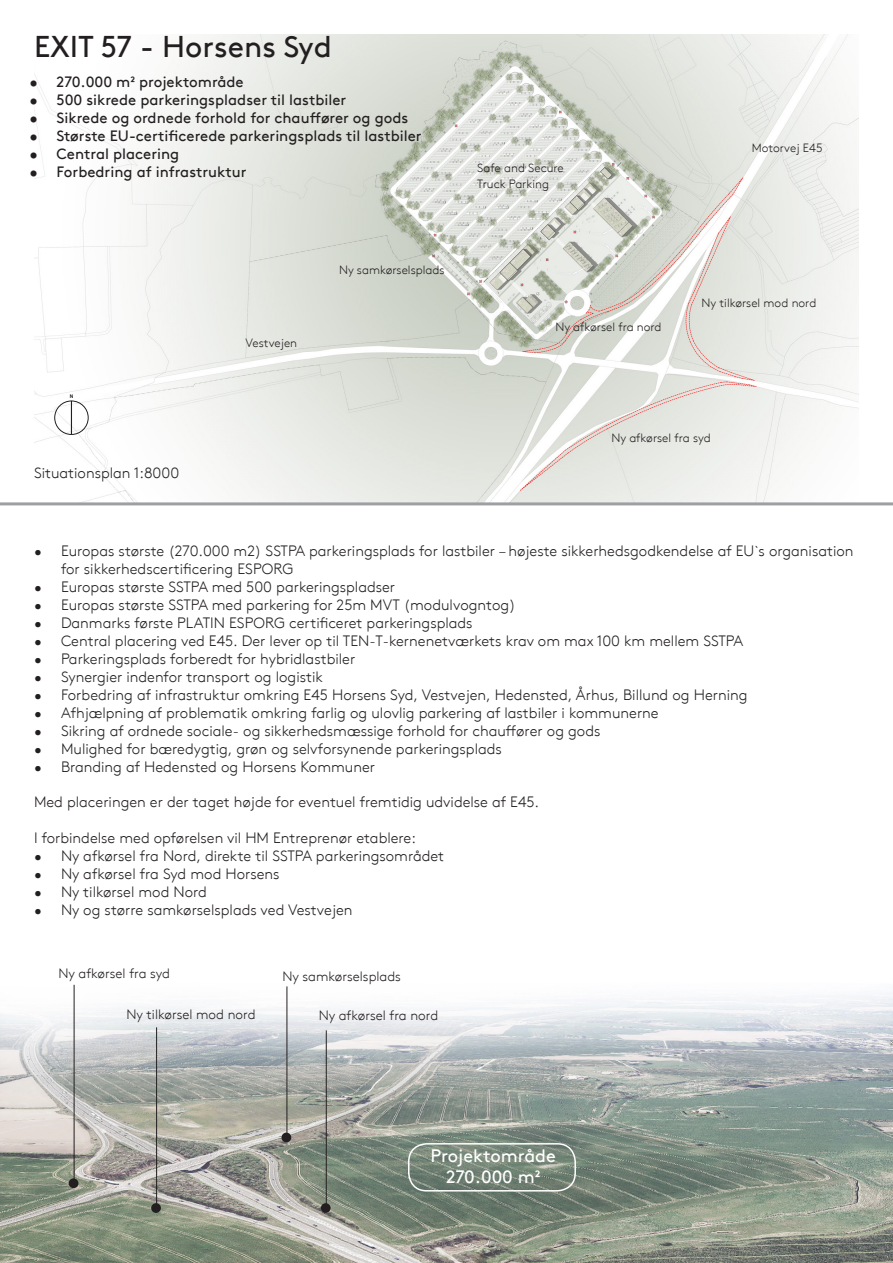
<style>
.page{position:relative;width:893px;height:1263px;background:#fff}
.page>*{position:absolute;margin:0;border:0;box-sizing:border-box;transform-origin:0 0}
.t1{font:30px "Brown TT";color:#231f20}
.t2{font:18px "Brown TT";color:#fff}
.t3{font:300 15px/18px "Brown TT";color:#231f20}
.t4{font:15px "Brown TT";color:#231f20}
.t5{font:300 13.5px "Brown TT";color:#231f20}
.t6{font:300 12px "Brown TT";color:#231f20}
.t7{font:700 5.1px "Arial";color:#231f20}
</style>
<div class="page">
<img style="left:0;top:984px;width:893px;height:279px">
<img style="left:34px;top:34px;width:825px;height:468px">
<div style="left:408px;top:1143px;width:168px;height:48px;border:2px solid #fff;border-radius:18px"></div>
<div style="left:281px;top:1132px;width:10px;height:10px;background:#231f20;border-radius:50%"></div>
<div style="left:321px;top:1203px;width:10px;height:10px;background:#231f20;border-radius:50%"></div>
<div style="left:151px;top:1203px;width:10px;height:10px;background:#231f20;border-radius:50%"></div>
<div style="left:69px;top:1178px;width:9px;height:10px;background:#231f20;border-radius:50%"></div>
<hr style="left:0;top:502px;width:893px;height:3px;background:#9d9fa2">
<div style="left:55px;top:401px;width:33px;height:34px;border:1px solid #231f20;border-radius:50%"></div>
<hr style="left:71px;top:401px;width:1px;height:34px;background:#231f20">
<hr style="left:287px;top:986px;width:1px;height:150px;background:#231f20">
<hr style="left:326px;top:1030px;width:1px;height:177px;background:#231f20">
<hr style="left:156px;top:1027px;width:1px;height:180px;background:#231f20">
<hr style="left:74px;top:985px;width:1px;height:197px;background:#231f20">
<h1 class="t1" style="left:34px;top:29px;width:299px">EXIT 57 - Horsens Syd</h1>
<p class="t4" style="left:30px;top:73px;width:216px">• 270.000 m² projektområde</p>
<p class="t4" style="left:30px;top:91px;width:318px">• 500 sikrede parkeringspladser til lastbiler</p>
<p class="t4" style="left:30px;top:109px;width:380px">• Sikrede og ordnede forhold for chauffører og gods</p>
<p class="t4" style="left:30px;top:127px;width:394px">• Største EU-certificerede parkeringsplads til lastbiler</p>
<p class="t4" style="left:30px;top:145px;width:151px">• Central placering</p>
<p class="t4" style="left:30px;top:163px;width:219px">• Forbedring af infrastruktur</p>
<p class="t7" style="left:70px;top:392px;width:5px">N</p>
<p class="t3" style="left:34px;top:464px;width:147px">Situationsplan 1:8000</p>
<p class="t6" style="left:246px;top:336px;width:53px">Vestvejen</p>
<p class="t6" style="left:339px;top:264px;width:107px">Ny samkørselsplads</p>
<p class="t6" style="left:477px;top:161px;width:88px">Safe and Secure</p>
<p class="t6" style="left:477px;top:178px;width:73px">Truck Parking</p>
<p class="t6" style="left:752px;top:141px;width:72px">Motorvej E45</p>
<p class="t6" style="left:555px;top:320px;width:108px">Ny afkørsel fra nord</p>
<p class="t6" style="left:702px;top:296px;width:116px">Ny tilkørsel mod nord</p>
<p class="t6" style="left:611px;top:431px;width:101px">Ny afkørsel fra syd</p>
<p class="t3" style="left:61px;top:542px;width:794px;text-indent:-27px">• Europas største (270.000 m2) SSTPA parkeringsplads for lastbiler – højeste sikkerhedsgodkendelse af EU`s organisation for sikkerhedscertificering ESPORG</p>
<p class="t3" style="left:34px;top:578px;width:363px">• Europas største SSTPA med 500 parkeringspladser</p>
<p class="t3" style="left:34px;top:596px;width:483px">• Europas største SSTPA med parkering for 25m MVT (modulvogntog)</p>
<p class="t3" style="left:34px;top:614px;width:440px">• Danmarks første PLATIN ESPORG certificeret parkeringsplads</p>
<p class="t3" style="left:34px;top:632px;width:711px">• Central placering ved E45. Der lever op til TEN-T-kernenetværkets krav om max 100 km mellem SSTPA</p>
<p class="t3" style="left:34px;top:650px;width:323px">• Parkeringsplads forberedt for hybridlastbiler</p>
<p class="t3" style="left:34px;top:668px;width:290px">• Synergier indenfor transport og logistik</p>
<p class="t3" style="left:34px;top:686px;width:715px">• Forbedring af infrastruktur omkring E45 Horsens Syd, Vestvejen, Hedensted, Århus, Billund og Herning</p>
<p class="t3" style="left:34px;top:704px;width:626px">• Afhjælpning af problematik omkring farlig og ulovlig parkering af lastbiler i kommunerne</p>
<p class="t3" style="left:34px;top:722px;width:568px">• Sikring af ordnede sociale- og sikkerhedsmæssige forhold for chauffører og gods</p>
<p class="t3" style="left:34px;top:740px;width:469px">• Mulighed for bæredygtig, grøn og selvforsynende parkeringsplads</p>
<p class="t3" style="left:34px;top:758px;width:343px">• Branding af Hedensted og Horsens Kommuner</p>
<p class="t3" style="left:34px;top:793px;width:507px">Med placeringen er der taget højde for eventuel fremtidig udvidelse af E45.</p>
<p class="t3" style="left:34px;top:829px;width:383px">I forbindelse med opførelsen vil HM Entreprenør etablere:</p>
<p class="t3" style="left:34px;top:847px;width:412px">• Ny afkørsel fra Nord, direkte til SSTPA parkeringsområdet</p>
<p class="t3" style="left:34px;top:865px;width:247px">• Ny afkørsel fra Syd mod Horsens</p>
<p class="t3" style="left:34px;top:883px;width:174px">• Ny tilkørsel mod Nord</p>
<p class="t3" style="left:34px;top:901px;width:320px">• Ny og større samkørselsplads ved Vestvejen</p>
<p class="t5" style="left:58px;top:965px;width:113px">Ny afkørsel fra syd</p>
<p class="t5" style="left:282px;top:968px;width:120px">Ny samkørselsplads</p>
<p class="t5" style="left:126px;top:1007px;width:131px">Ny tilkørsel mod nord</p>
<p class="t5" style="left:319px;top:1008px;width:121px">Ny afkørsel fra nord</p>
<p class="t2" style="left:430px;top:1145px;width:127px">Projektområde</p>
<p class="t2" style="left:446px;top:1167px;width:96px">270.000 m²</p>
</div>
